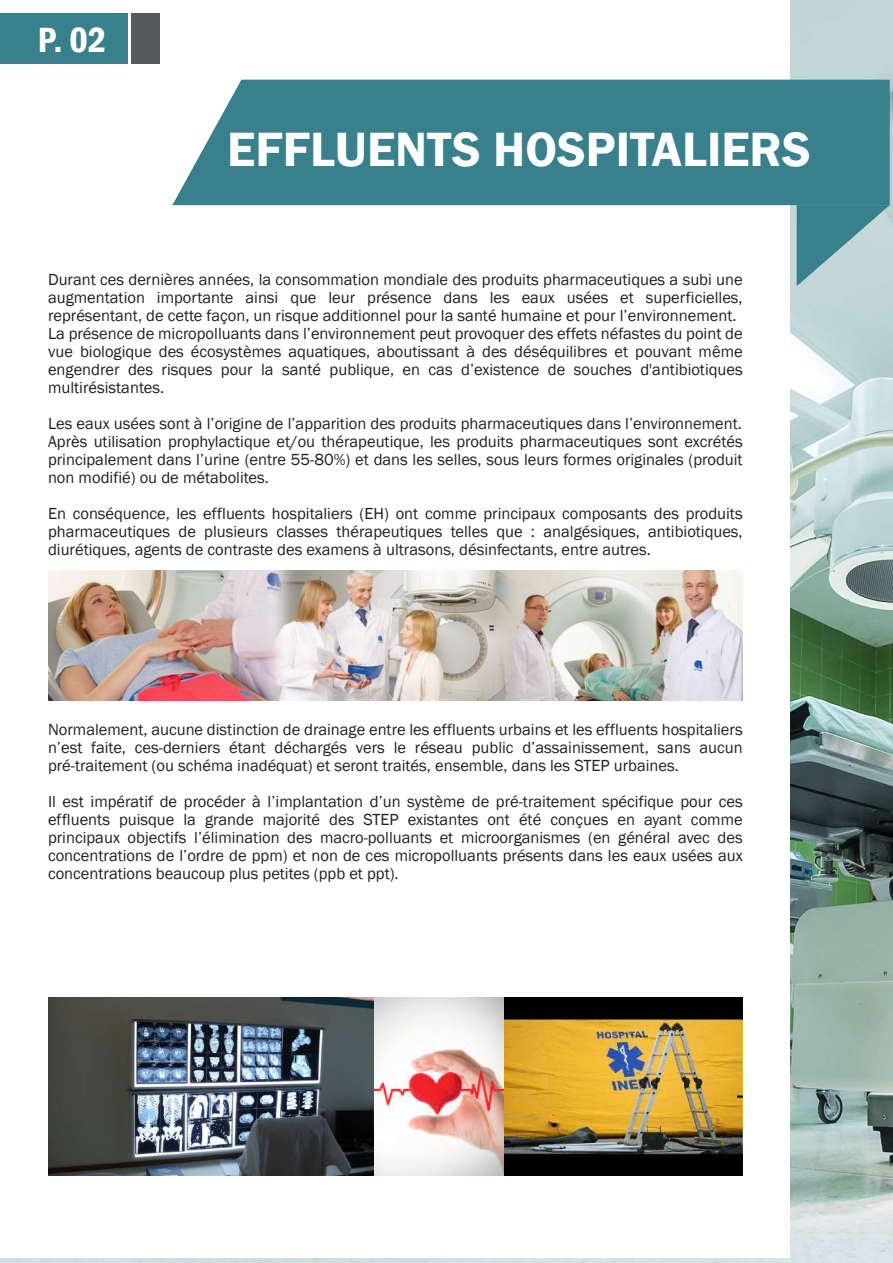
<style>
.page{position:relative;width:893px;height:1263px;background:#fff}
.page>*{position:absolute;margin:0;border:0;box-sizing:border-box;transform-origin:0 0}
.t1{font:600 49.5px "Franklin Gothic";color:#fff}
.t2{font:600 condensed 36px "Franklin Gothic";color:#fff}
.t3{font:16.5px/18px "Franklin Gothic";color:#231f20;text-align:justify}
</style>
<div class="page">
<img style="left:0;top:0;width:892px;height:1263px">
<div style="left:0;top:0;width:789px;height:1258px;background:#fff"></div>
<div style="left:0;top:13px;width:128px;height:51px;background:#38808c"></div>
<div style="left:131px;top:13px;width:29px;height:51px;background:#57585a"></div>
<div style="left:172px;top:80px;width:717px;height:125px;background:#38808c"></div>
<svg style="left:796px;top:205px;width:93px;height:81px;background:#7dabb0"></svg>
<img style="left:48px;top:571px;width:694px;height:130px">
<img style="left:373px;top:998px;width:131px;height:178px">
<img style="left:48px;top:998px;width:325px;height:178px">
<img style="left:504px;top:998px;width:238px;height:178px">
<h2 class="t2" style="left:38px;top:16px;width:70px">P. 02</h2>
<h1 class="t1" style="left:227px;top:119px;width:585px">EFFLUENTS HOSPITALIERS</h1>
<p class="t3" style="left:48px;top:271px;width:696px;text-align:left">Durant ces dernières années, la consommation mondiale des produits pharmaceutiques a subi une augmentation importante ainsi que leur présence dans les eaux usées et superficielles, représentant, de cette façon, un risque additionnel pour la santé humaine et pour l’environnement.<br>La présence de micropolluants dans l’environnement peut provoquer des effets néfastes du point de vue biologique des écosystèmes aquatiques, aboutissant à des déséquilibres et pouvant même engendrer des risques pour la santé publique, en cas d’existence de souches d'antibiotiques multirésistantes.</p>
<p class="t3" style="left:48px;top:415px;width:696px">Les eaux usées sont à l’origine de l’apparition des produits pharmaceutiques dans l’environnement.<br>Après utilisation prophylactique et/ou thérapeutique, les produits pharmaceutiques sont excrétés principalement dans l’urine (entre 55-80%) et dans les selles, sous leurs formes originales (produit non modifié) ou de métabolites.</p>
<p class="t3" style="left:48px;top:505px;width:696px">En conséquence, les effluents hospitaliers (EH) ont comme principaux composants des produits pharmaceutiques de plusieurs classes thérapeutiques telles que : analgésiques, antibiotiques, diurétiques, agents de contraste des examens à ultrasons, désinfectants, entre autres.</p>
<p class="t3" style="left:48px;top:721px;width:696px">Normalement, aucune distinction de drainage entre les effluents urbains et les effluents hospitaliers n’est faite, ces-derniers étant déchargés vers le réseau public d’assainissement, sans aucun pré-traitement (ou schéma inadéquat) et seront traités, ensemble, dans les STEP urbaines.</p>
<p class="t3" style="left:48px;top:793px;width:696px">Il est impératif de procéder à l’implantation d’un système de pré-traitement spécifique pour ces effluents puisque la grande majorité des STEP existantes ont été conçues en ayant comme principaux objectifs l’élimination des macro-polluants et microorganismes (en général avec des concentrations de l’ordre de ppm) et non de ces micropolluants présents dans les eaux usées aux concentrations beaucoup plus petites (ppb et ppt).</p>
</div>
